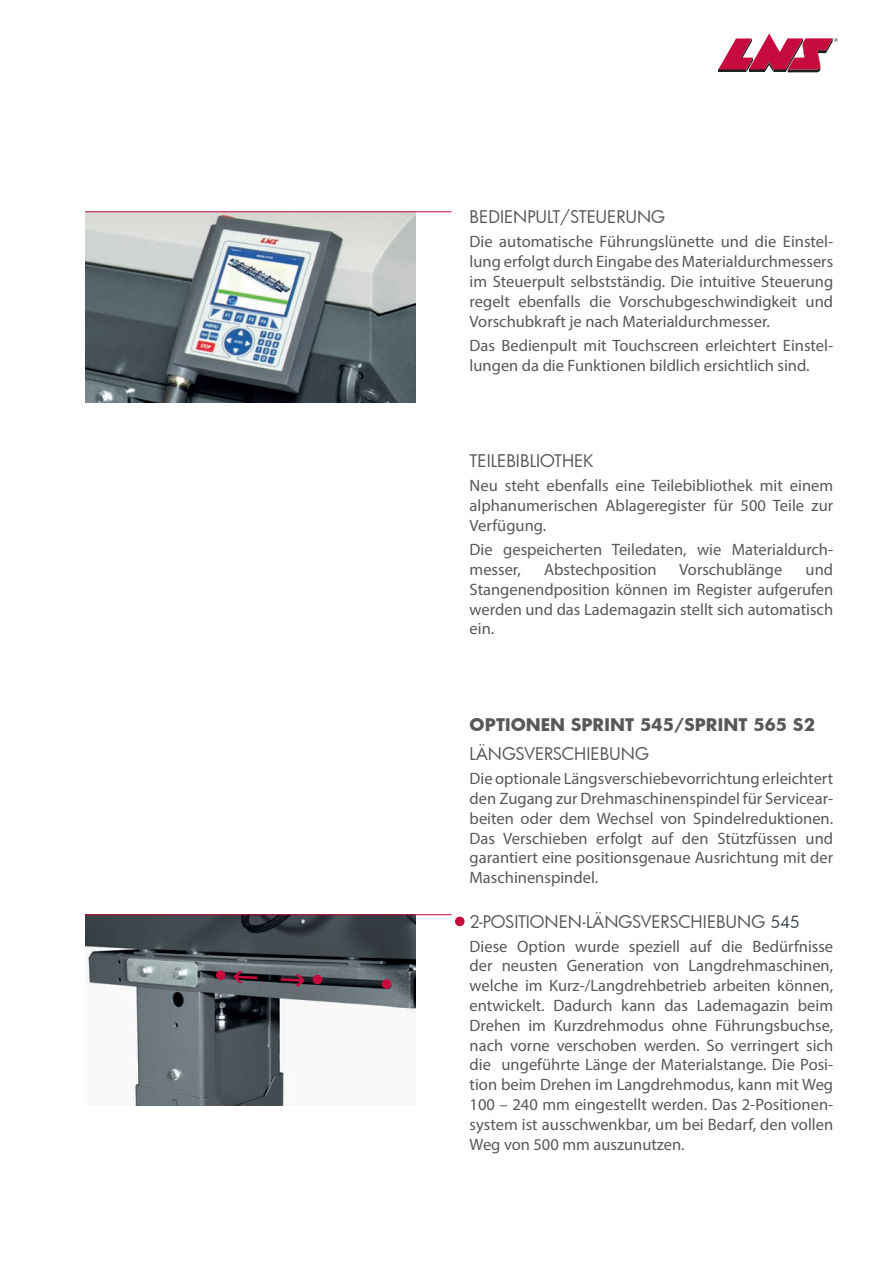
<style>
.page{position:relative;width:893px;height:1263px;background:#fff}
.page>*{position:absolute;margin:0;border:0;box-sizing:border-box;transform-origin:0 0}
.t1{font:16.95px "Futura";color:#57585a}
.t2{font:700 16.95px "Futura";color:#57585a}
.t3{font:16.5px/19.8px "Myriad Pro";color:#57585a;text-align:justify}
.s1{font-size:16.5px;color:#3b464e}
</style>
<div class="page">
<svg style="left:718px;top:34px;width:120px;height:38px"></svg>
<img style="left:85px;top:213px;width:331px;height:189px">
<hr style="left:85px;top:212px;width:367px;height:1px;background:#c80b3e">
<img style="left:85px;top:915px;width:331px;height:190px">
<svg style="left:281px;top:974px;width:24px;height:12px"></svg>
<svg style="left:233px;top:971px;width:24px;height:12px"></svg>
<div style="left:382px;top:979px;width:9px;height:10px;background:#c80b3e;border-radius:50%"></div>
<div style="left:216px;top:970px;width:10px;height:10px;background:#c80b3e;border-radius:50%"></div>
<div style="left:313px;top:975px;width:9px;height:9px;background:#c80b3e;border-radius:50%"></div>
<hr style="left:85px;top:914px;width:367px;height:1px;background:#c80b3e">
<div style="left:455px;top:917px;width:10px;height:9px;background:#c80b3e;border-radius:50%"></div>
<p class="t1" style="left:470px;top:206px;width:197px">BEDIENPULT/STEUERUNG</p>
<p class="t3" style="left:470px;top:232px;width:365px">Die automatische Führungslünette und die Einstel&shy;lung erfolgt durch Eingabe des Materialdurchmessers im Steuerpult selbstständig. Die intuitive Steuerung regelt ebenfalls die Vorschubgeschwindigkeit und Vorschubkraft je nach Materialdurchmesser.</p>
<p class="t3" style="left:470px;top:335px;width:365px">Das Bedienpult mit Touchscreen erleichtert Einstel&shy;lungen da die Funktionen bildlich ersichtlich sind.</p>
<p class="t1" style="left:470px;top:450px;width:126px">TEILEBIBLIOTHEK</p>
<p class="t3" style="left:470px;top:476px;width:365px">Neu steht ebenfalls eine Teilebibliothek mit einem alphanumerischen Ablageregister für 500 Teile zur Verfügung.</p>
<p class="t3" style="left:470px;top:539px;width:365px">Die gespeicherten Teiledaten, wie Materialdurch&shy;messer,</p>
<p class="t3" style="left:470px;top:559px;width:365px;text-indent:336px">und Stangenendposition können im Register aufgerufen werden und das Lademagazin stellt sich automatisch ein.</p>
<p class="t3" style="left:544px;top:559px;width:114px">Abstechposition</p>
<p class="t3" style="left:679px;top:559px;width:105px">Vorschublänge</p>
<p class="t2" style="left:470px;top:713px;width:347px">OPTIONEN SPRINT 545/SPRINT 565 S2</p>
<p class="t1" style="left:470px;top:742px;width:181px">LÄNGSVERSCHIEBUNG</p>
<p class="t3" style="left:470px;top:768px;width:365px">Die optionale Längsverschiebevorrichtung erleichtert den Zugang zur Drehmaschinenspindel für Servicear&shy;beiten oder dem Wechsel von Spindelreduktionen.<br>Das Verschieben erfolgt auf den Stützfüssen und garantiert eine positionsgenaue Ausrichtung mit der Maschinenspindel.</p>
<p class="t1" style="left:470px;top:910px;width:332px">2-POSITIONEN-LÄNGSVERSCHIEBUNG <span class="s1">545</span></p>
<p class="t3" style="left:470px;top:936px;width:365px">Diese Option wurde speziell auf die Bedürfnisse der neusten Generation von Langdrehmaschinen, welche im Kurz-/Langdrehbetrieb arbeiten können, entwickelt. Dadurch kann das Lademagazin beim Drehen im Kurzdrehmodus ohne Führungsbuchse, nach vorne verschoben werden. So verringert sich die ungeführte Länge der Materialstange. Die Posi&shy;tion beim Drehen im Langdrehmodus, kann mit Weg 100 – 240 mm eingestellt werden. Das 2-Positionen&shy;system ist ausschwenkbar, um bei Bedarf, den vollen Weg von 500 mm auszunutzen.</p>
</div>
